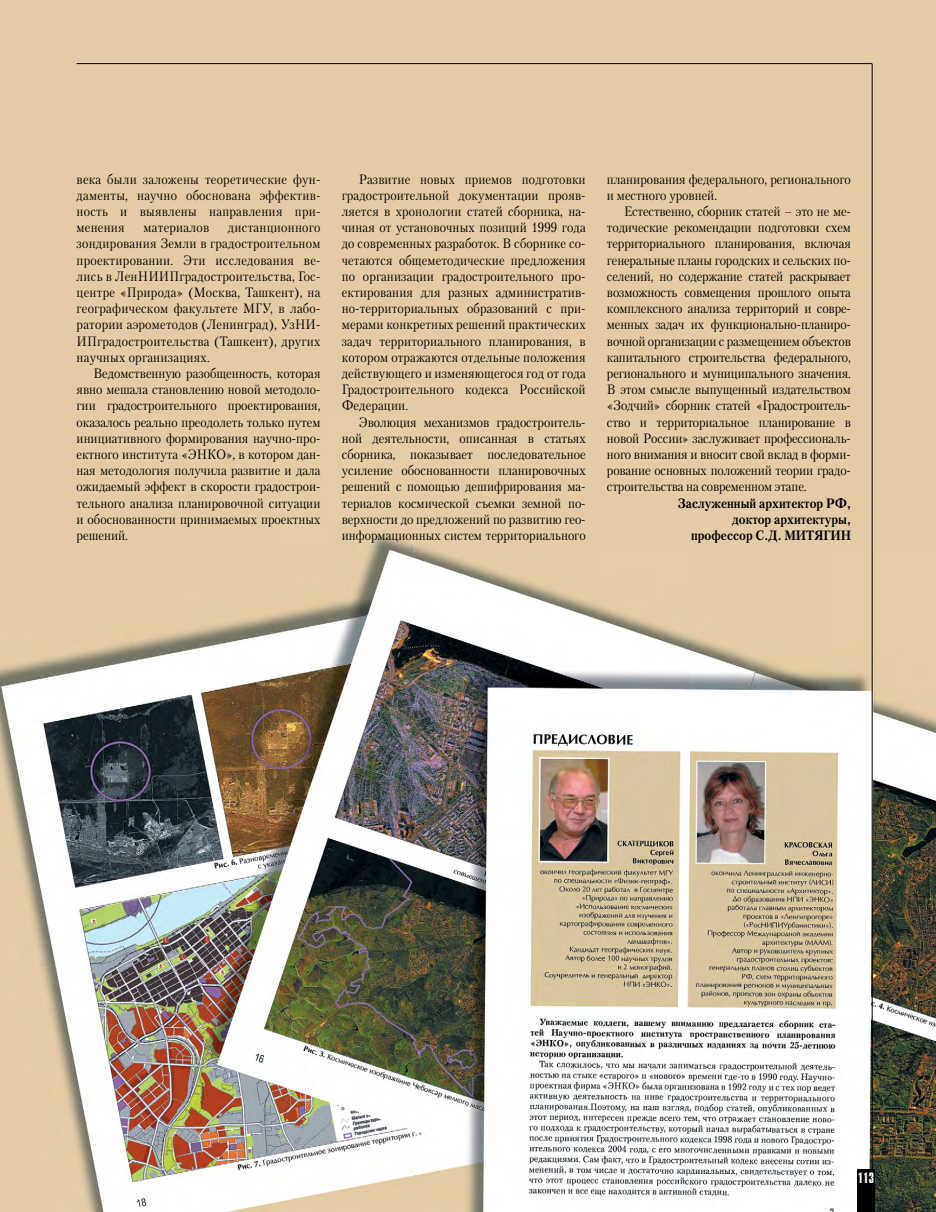
<style>
.page{position:relative;width:936px;height:1212px;background:#fff}
.page>*{position:absolute;margin:0;border:0;box-sizing:border-box;transform-origin:0 0}
.t1{font:15px "Star C";color:#fff;scale:.9 1}
.t2{font:13.5px/16.2px "Petersburg C";color:#000;text-align:justify;scale:.9 1}
.t3{font:700 13.5px/16.2px "Petersburg C";color:#000;text-align:right;scale:.9 1}
.t4{font:13.5px "Petersburg C";letter-spacing:.02em;color:#000;scale:.9 1}
</style>
<div class="page">
<img style="left:0;top:0;width:935px;height:1212px">
<hr style="left:871px;top:64px;width:1px;height:1107px;background:#000">
<hr style="left:77px;top:63px;width:795px;height:1px;background:#000">
<div style="left:857px;top:1169px;width:17px;height:43px;background:#000"></div>
<p class="t2" style="left:77px;top:171px;width:272px">века были заложены теоретические фун&shy;даменты, научно обоснована эффектив&shy;ность и выявлены направления при&shy;менения</p>
<p class="t4" style="left:143px;top:219px;width:74px">материалов</p>
<p class="t2" style="left:77px;top:219px;width:272px;text-indent:151px">дистанционного зондирования Земли в градостроительном проектировании. Эти исследования ве&shy;лись в ЛенНИИПградостроительства, Гос&shy;центре «Природа» (Москва, Ташкент), на географическом факультете МГУ, в лабо&shy;ратории аэрометодов (Ленинград), УзНИ-ИПградостроительства (Ташкент), других научных организациях.</p>
<p class="t2" style="left:77px;top:365px;width:272px;text-indent:17px">Ведомственную разобщенность, которая явно мешала становлению новой методоло&shy;гии градостроительного проектирования, оказалось реально преодолеть только путем инициативного формирования научно-про&shy;ектного института «ЭНКО», в котором дан&shy;ная методология получила развитие и дала ожидаемый эффект в скорости градострои&shy;тельного анализа планировочной ситуации и обоснованности принимаемых проектных решений.</p>
<p class="t2" style="left:342px;top:171px;width:272px;text-indent:17px">Развитие новых приемов подготовки градостроительной документации прояв&shy;ляется в хронологии статей сборника, на&shy;чиная от установочных позиций 1999 года до современных разработок. В сборнике со&shy;четаются общеметодические предложения по организации градостроительного про&shy;ектирования для разных административ&shy;но-территориальных образований с при&shy;мерами конкретных решений практических задач территориального планирования, в котором отражаются отдельные положения действующего и изменяющегося год от года Градостроительного кодекса Российской Федерации.</p>
<p class="t2" style="left:342px;top:414px;width:272px;text-indent:17px">Эволюция механизмов градостроитель&shy;ной деятельности, описанная в статьях сборника, показывает последовательное усиление обоснованности планировочных решений с помощью дешифрирования ма&shy;териалов космической съемки земной по&shy;верхности до предложений по развитию гео&shy;информационных систем территориального</p>
<p class="t2" style="left:607px;top:171px;width:272px">планирования федерального, регионального и местного уровней.</p>
<p class="t2" style="left:607px;top:203px;width:272px;text-indent:17px">Естественно, сборник статей – это не ме&shy;тодические рекомендации подготовки схем территориального планирования, включая генеральные планы городских и сельских по&shy;селений, но содержание статей раскрывает возможность совмещения прошлого опыта комплексного анализа территорий и совре&shy;менных задач их функционально-планиро&shy;вочной организации с размещением объектов капитального строительства федерального, регионального и муниципального значения.<br>В этом смысле выпущенный издательством «Зодчий» сборник статей «Градостроитель&shy;ство и территориальное планирование в новой России» заслуживает профессиональ&shy;ного внимания и вносит свой вклад в форми&shy;рование основных положений теории градо&shy;строительства на современном этапе.</p>
<p class="t3" style="left:677px;top:494px;width:194px">Заслуженный архитектор РФ, доктор архитектуры, профессор С.Д. МИТЯГИН</p>
<p class="t1" style="left:857px;top:1170px;width:20px">113</p>
</div>
